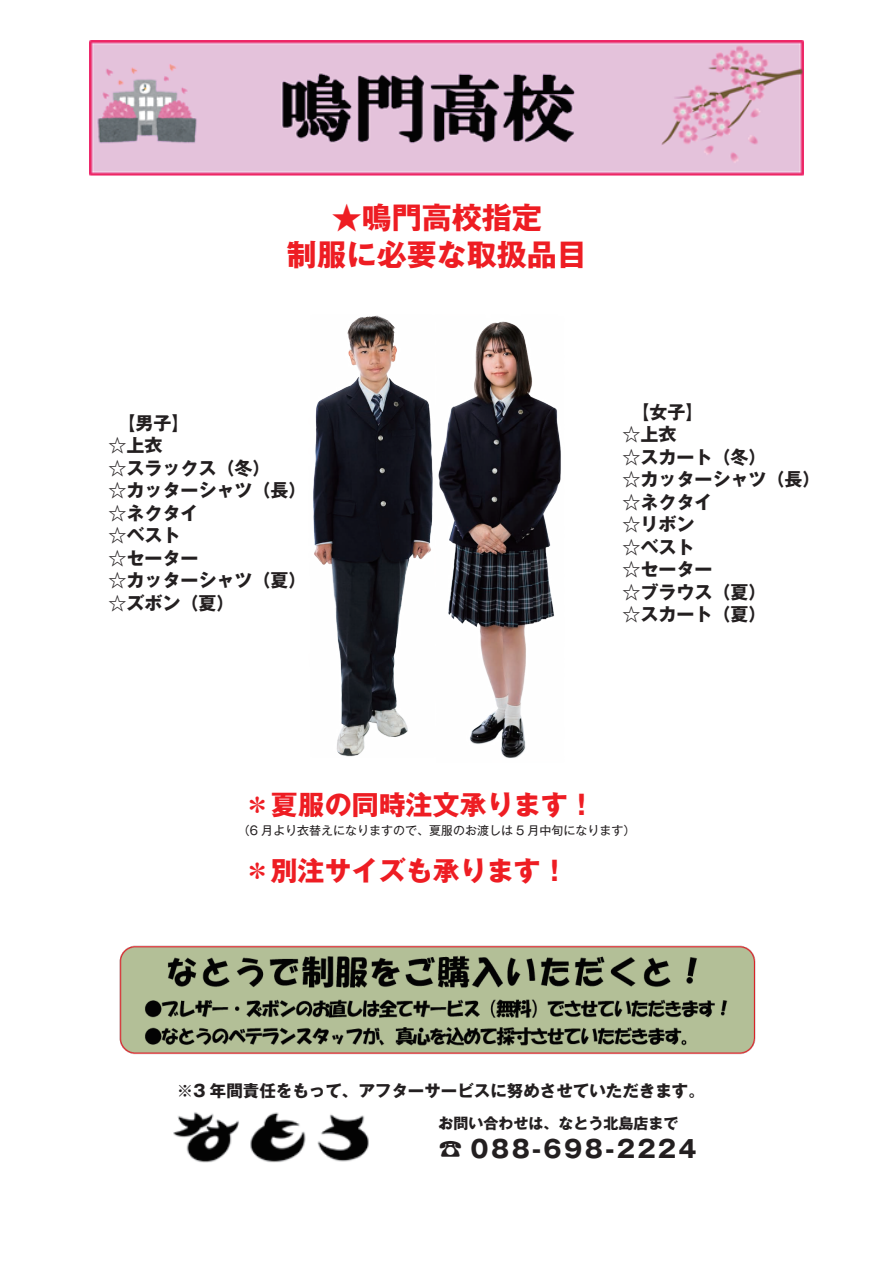
<style>
.page{position:relative;width:893px;height:1263px;background:#fff}
.page>*{position:absolute;margin:0;border:0;box-sizing:border-box;transform-origin:0 0}
.t1{font:700 30px/37.5px "Gothic MB101 Pro";color:#ee1d23;text-align:center}
.t2{font:700 27px "Gothic MB101 Pro";color:#ee1d23}
.t3{font:700 24px "Gothic MB101 Pro";letter-spacing:.1em;color:#231f20}
.t4{font:700 18px/22.5px "Gothic MB101 Pro";color:#231f20}
.t5{font:700 16.5px "Gothic MB101 Pro";color:#231f20}
.t6{font:700 15px "Gothic MB101 Pro";color:#231f20}
.t7{font:12px "Gothic MB101 Pro";color:#231f20}
</style>
<div class="page">
<img style="left:90px;top:41px;width:713px;height:135px">
<img style="left:313px;top:315px;width:248px;height:443px">
<img style="left:173px;top:1112px;width:196px;height:51px">
<img style="left:119px;top:945px;width:637px;height:110px">
<h1 class="t1" style="left:287px;top:195px;width:301px">★鳴門高校指定<br>制服に必要な取扱品目</h1>
<p class="t4" style="left:108px;top:410px;width:200px">　【男子】<br>☆上衣<br>☆スラックス（冬）<br>☆カッターシャツ（長）☆ネクタイ<br>☆ベスト<br>☆セーター<br>☆カッターシャツ（夏）☆ズボン（夏）</p>
<p class="t4" style="left:623px;top:398px;width:200px">　【女子】<br>☆上衣<br>☆スカート（冬）<br>☆カッターシャツ（長）☆ネクタイ<br>☆リボン<br>☆ベスト<br>☆セーター<br>☆ブラウス（夏）<br>☆スカート（夏）</p>
<h2 class="t2" style="left:244px;top:782px;width:352px">＊夏服の同時注文承ります！</h2>
<p class="t7" style="left:238px;top:820px;width:399px">（6 月より衣替えになりますので、夏服のお渡しは 5 月中旬になります）</p>
<h2 class="t2" style="left:244px;top:848px;width:325px">＊別注サイズも承ります！</h2>
<p class="t5" style="left:177px;top:1077px;width:530px">※3 年間責任をもって、アフターサービスに努めさせていただきます。</p>
<p class="t6" style="left:438px;top:1111px;width:241px">お問い合わせは、なとう北島店まで</p>
<h3 class="t3" style="left:438px;top:1129px;width:260px">☎ 088-698-2224</h3>
</div>
